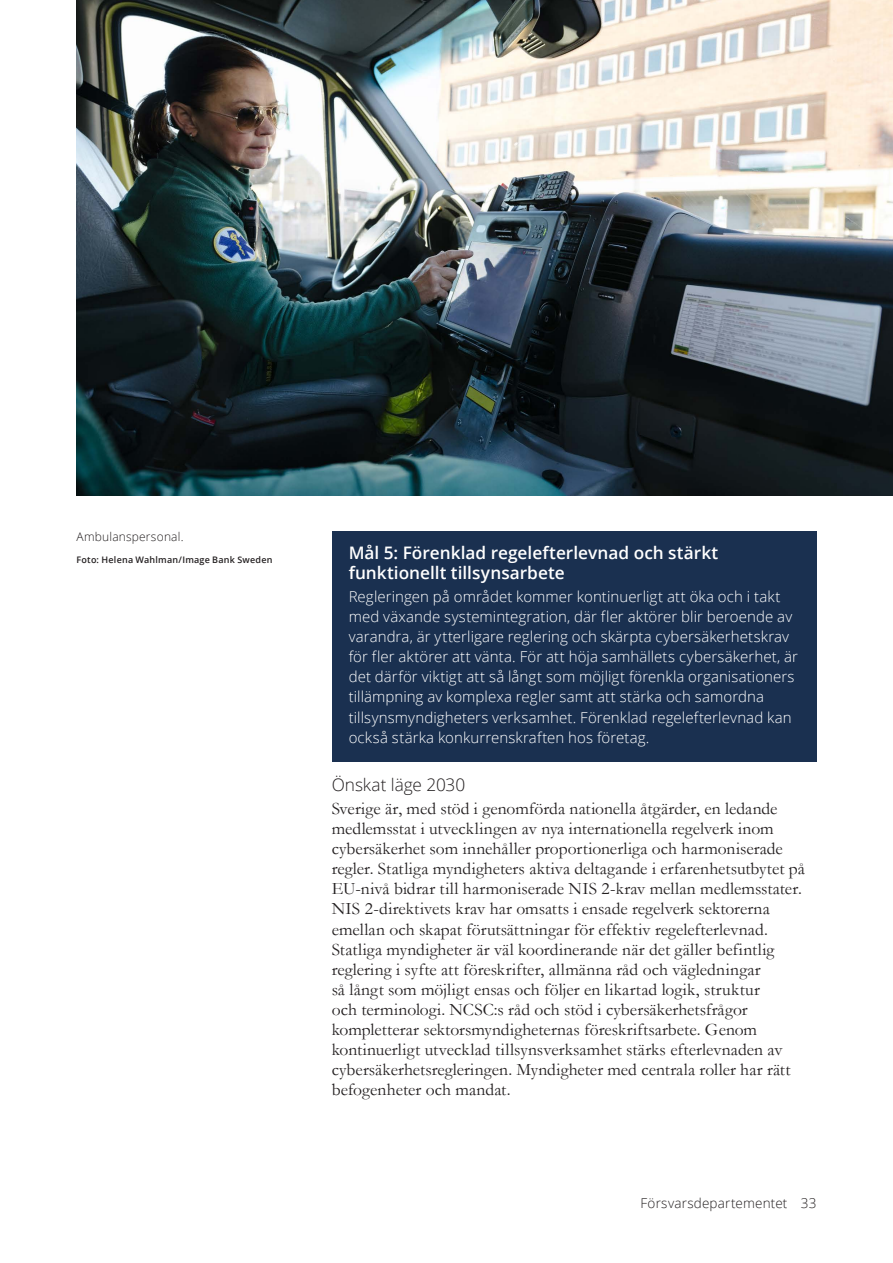
<style>
.page{position:relative;width:893px;height:1263px;background:#fff}
.page>*{position:absolute;margin:0;border:0;box-sizing:border-box;transform-origin:0 0}
.Brödtext_vänsterjusterad_P{font:17.55px/20.1px "Garamond";letter-spacing:.005em;color:#231f20}
.Mellanrubrik_H4{font:600 17.25px/20.1px "Open Sans";color:#fff}
.Mellanrubrik_H5{font:300 17.25px "Open Sans";letter-spacing:-.005em;color:#231f20}
.Brödtext_vänsterjusterad_P-2{font:300 15px/20.1px "Open Sans";letter-spacing:.005em;color:#fff}
.t1{font:300 13.5px "Open Sans";letter-spacing:.01em;color:#231f20}
.Bildtext{font:300 12px "Open Sans";letter-spacing:.015em;color:#231f20}
.Fotobyline{font:600 9px "Open Sans";letter-spacing:.025em;color:#231f20}
</style>
<div class="page">
<img style="left:77px;top:0;width:816px;height:495px">
<div style="left:332px;top:531px;width:484px;height:231px;background:#1a3050"></div>
<p class="Bildtext" style="left:77px;top:528px;width:108px">Ambulanspersonal.</p>
<p class="Fotobyline" style="left:77px;top:553px;width:197px">Foto: Helena Wahlman/Image Bank Sweden</p>
<h4 class="Mellanrubrik_H4" style="left:349px;top:542px;width:371px">Mål 5: Förenklad regelefterlevnad och stärkt funktionellt tillsynsarbete</h4>
<p class="Brödtext_vänsterjusterad_P-2" style="left:349px;top:586px;width:451px">Regleringen på området kommer kontinuerligt att öka och i takt med växande systemintegration, där fler aktörer blir beroende av varandra, är ytterligare reglering och skärpta cybersäkerhetskrav för fler aktörer att vänta. För att höja samhällets cybersäkerhet, är det därför viktigt att så långt som möjligt förenkla organisationers tillämpning av komplexa regler samt att stärka och samordna tillsynsmyndigheters verksamhet. Förenklad regelefterlevnad kan också stärka konkurrenskraften hos företag.</p>
<h5 class="Mellanrubrik_H5" style="left:332px;top:773px;width:135px">Önskat läge 2030</h5>
<p class="Brödtext_vänsterjusterad_P" style="left:332px;top:798px;width:475px">Sverige är, med stöd i genomförda nationella åtgärder, en ledande medlemsstat i utvecklingen av nya internationella regelverk inom cybersäkerhet som innehåller proportionerliga och harmoniserade regler. Statliga myndigheters aktiva deltagande i erfarenhetsutbytet på EU-nivå bidrar till harmoniserade NIS 2-krav mellan medlemsstater.<br>NIS 2-direktivets krav har omsatts i ensade regelverk sektorerna emellan och skapat förutsättningar för effektiv regelefterlevnad.<br>Statliga myndigheter är väl koordinerande när det gäller befintlig reglering i syfte att föreskrifter, allmänna råd och vägledningar<br>så långt som möjligt ensas och följer en likartad logik, struktur<br>och terminologi. NCSC:s råd och stöd i cybersäkerhetsfrågor kompletterar sektorsmyndigheternas föreskriftsarbete. Genom kontinuerligt utvecklad tillsynsverksamhet stärks efterlevnaden av cybersäkerhetsregleringen. Myndigheter med centrala roller har rätt befogenheter och mandat.</p>
<p class="t1" style="left:640px;top:1193px;width:177px">Försvarsdepartementet 33</p>
</div>
